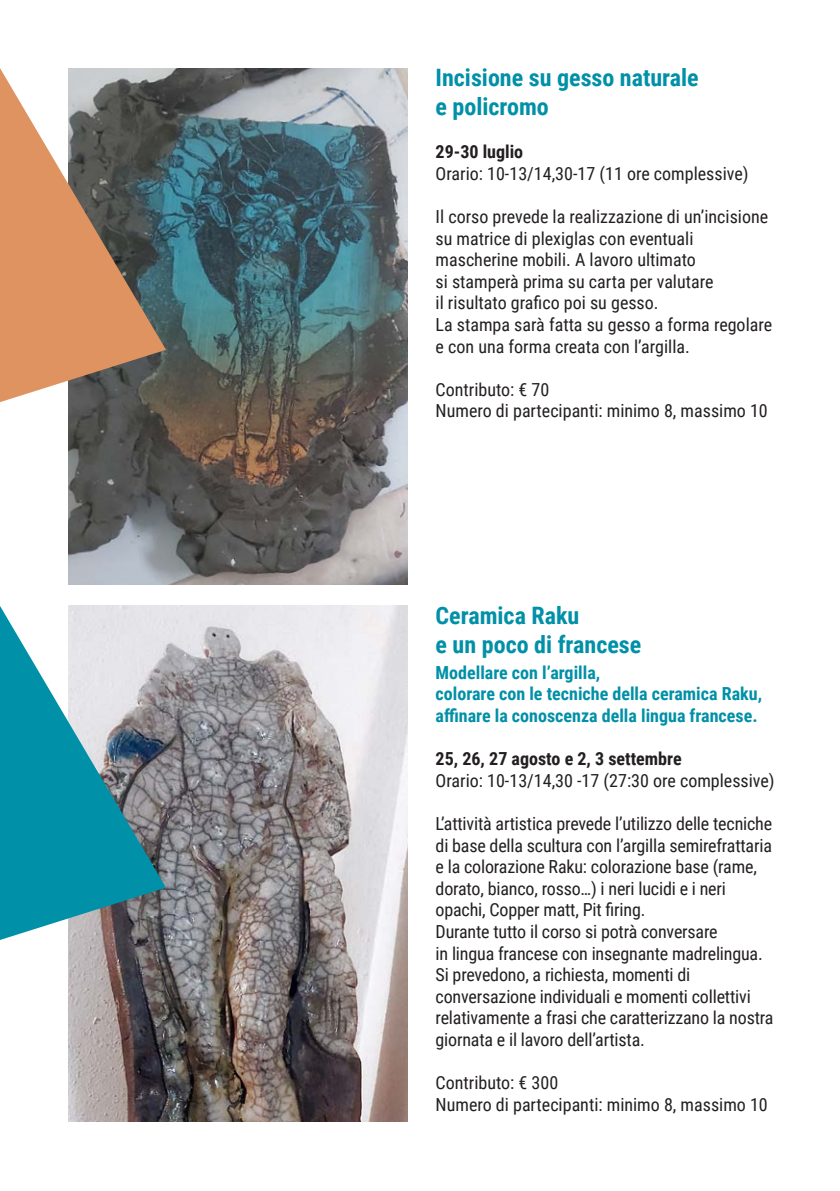
<style>
.page{position:relative;width:840px;height:1191px;background:#fff}
.page>*{position:absolute;margin:0;border:0;box-sizing:border-box;transform-origin:0 0}
.t1{font:700 24px/28.8px "Roboto Condensed";color:#0090a7}
.t2{font:18px/21.6px "Roboto Condensed";letter-spacing:-.01em;color:#231f20}
.t3{font:700 18px/21.6px "Roboto Condensed";color:#0090a7}
.t4{font:700 18px "Roboto Condensed";color:#231f20}
</style>
<div class="page">
<img style="left:68px;top:68px;width:339px;height:516px">
<img style="left:68px;top:606px;width:339px;height:516px">
<svg style="left:0;top:68px;width:166px;height:334px;background:#a9866c"></svg>
<svg style="left:0;top:606px;width:166px;height:334px;background:#5da4b2"></svg>
<h1 class="t1" style="left:435px;top:62px;width:264px">Incisione su gesso naturale e policromo</h1>
<p class="t4" style="left:435px;top:139px;width:89px">29-30 luglio</p>
<p class="t2" style="left:435px;top:162px;width:314px">Orario: 10-13/14,30-17 (11 ore complessive)</p>
<p class="t2" style="left:435px;top:205px;width:338px">Il corso prevede la realizzazione di un’incisione su matrice di plexiglas con eventuali mascherine mobili. A lavoro ultimato<br>si stamperà prima su carta per valutare<br>il risultato grafico poi su gesso.<br>La stampa sarà fatta su gesso a forma regolare e con una forma creata con l’argilla.</p>
<p class="t2" style="left:435px;top:378px;width:333px">Contributo: € 70<br>Numero di partecipanti: minimo 8, massimo 10</p>
<h1 class="t1" style="left:435px;top:600px;width:207px">Ceramica Raku<br>e un poco di francese</h1>
<p class="t3" style="left:435px;top:661px;width:328px">Modellare con l’argilla,<br>colorare con le tecniche della ceramica Raku, affinare la conoscenza della lingua francese.</p>
<p class="t4" style="left:435px;top:746px;width:247px">25, 26, 27 agosto e 2, 3 settembre</p>
<p class="t2" style="left:435px;top:769px;width:340px">Orario: 10-13/14,30 -17 (27:30 ore complessive)</p>
<p class="t2" style="left:435px;top:812px;width:339px">L’attività artistica prevede l’utilizzo delle tecniche di base della scultura con l’argilla semirefrattaria e la colorazione Raku: colorazione base (rame, dorato, bianco, rosso…) i neri lucidi e i neri opachi, Copper matt, Pit firing.<br>Durante tutto il corso si potrà conversare<br>in lingua francese con insegnante madrelingua.<br>Si prevedono, a richiesta, momenti di conversazione individuali e momenti collettivi relativamente a frasi che caratterizzano la nostra giornata e il lavoro dell’artista.</p>
<p class="t2" style="left:435px;top:1071px;width:333px">Contributo: € 300<br>Numero di partecipanti: minimo 8, massimo 10</p>
</div>
